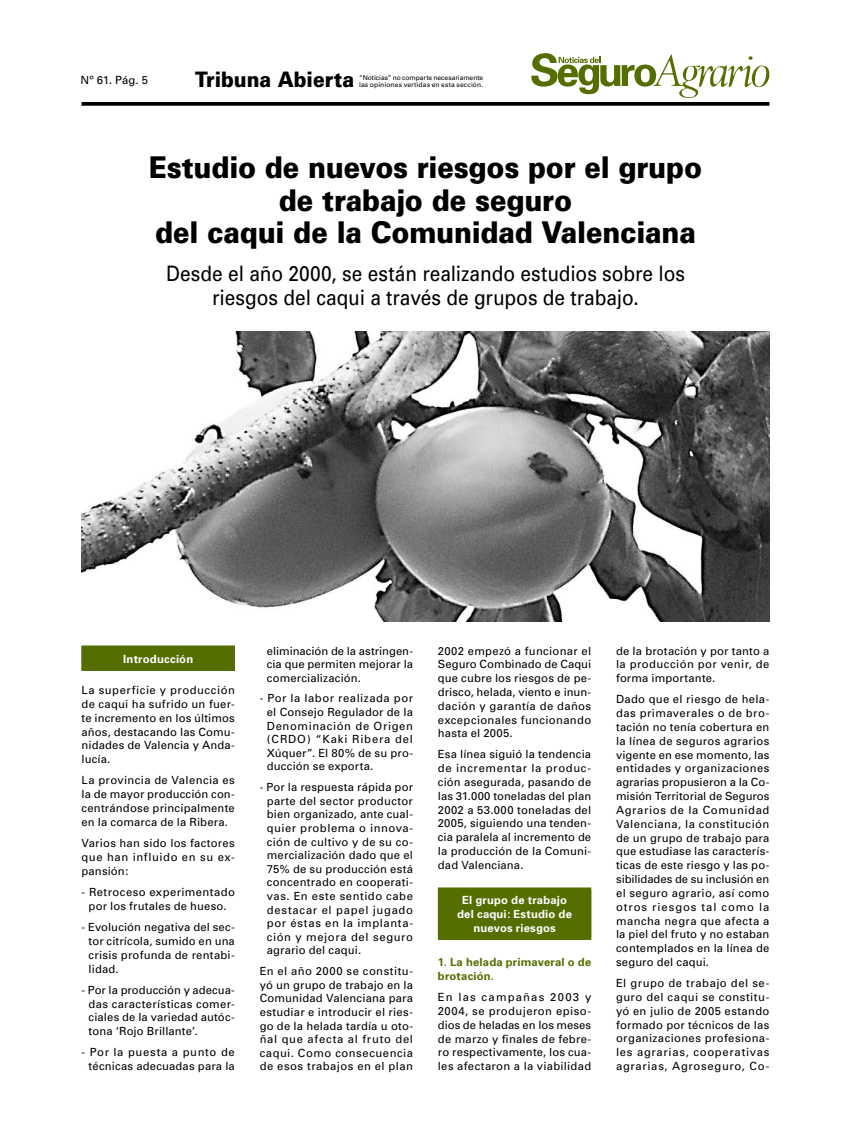
<style>
.page{position:relative;width:851px;height:1134px;background:#fff}
.page>*{position:absolute;margin:0;border:0;box-sizing:border-box;transform-origin:0 0}
.t1{font:900 30px/32.5px "Univers";letter-spacing:-.005em;color:#000;text-align:center;scale:.9 1}
.t2{font:900 21.38px "Univers";color:#000;scale:.9 1}
.t3{font:21.25px/23.8px "Univers";color:#000;text-align:center;scale:.9 1}
.t4{font:11.25px/13.9px "Univers";letter-spacing:.02em;color:#000;text-align:justify}
.t5{font:700 11.25px/13.8px "Univers";letter-spacing:.015em;color:#fff;text-align:center}
.t6{font:700 11.25px/13.8px "Univers";letter-spacing:.015em;color:#556e00}
.t7{font:6.75px/6.6px "Univers";letter-spacing:.01em;color:#000}
</style>
<div class="page">
<svg style="left:81px;top:102px;width:688px;height:4px;background:#111"></svg>
<svg style="left:531px;top:53px;width:238px;height:45px"></svg>
<div style="left:438px;top:887px;width:153px;height:50px;background:#556e00"></div>
<div style="left:438px;top:890px;width:153px;height:50px;background:#556e00"></div>
<div style="left:81px;top:646px;width:154px;height:25px;background:#556e00"></div>
<div style="left:81px;top:645px;width:154px;height:25px;background:#556e00"></div>
<img style="left:81px;top:332px;width:688px;height:289px">
<p class="t4" style="left:80px;top:73px;width:69px">Nº 61. Pág. 5</p>
<h2 class="t2" style="left:195px;top:66px;width:178px">Tribuna Abierta</h2>
<p class="t7" style="left:359px;top:75px;width:126px">“Noticias” no comparte necesariamente las opiniones vertidas en esta sección.</p>
<h1 class="t1" style="left:149px;top:151px;width:616px">Estudio de nuevos riesgos por el grupo de trabajo de seguro<br>del caqui de la Comunidad Valenciana</h1>
<h3 class="t3" style="left:166px;top:262px;width:578px">Desde el año 2000, se están realizando estudios sobre los riesgos del caqui a través de grupos de trabajo.</h3>
<p class="t5" style="left:123px;top:652px;width:71px">Introducción</p>
<p class="t4" style="left:81px;top:683px;width:155px">La superficie y producción de caqui ha sufrido un fuer&shy;te incremento en los últimos años, destacando las Comu&shy;nidades de Valencia y Anda&shy;lucía.</p>
<p class="t4" style="left:81px;top:773px;width:155px">La provincia de Valencia es la de mayor producción con&shy;centrándose principalmente en la comarca de la Ribera.</p>
<p class="t4" style="left:81px;top:836px;width:155px">Varios han sido los factores que han influido en su ex&shy;pansión:</p>
<p class="t4" style="left:81px;top:885px;width:155px;text-align:center">- Retroceso experimentado por los frutales de hueso.</p>
<p class="t4" style="left:89px;top:920px;width:148px;text-indent:-7px">- Evolución negativa del sec&shy;tor citrícola, sumido en una crisis profunda de rentabi&shy;lidad.</p>
<p class="t4" style="left:89px;top:983px;width:148px;text-indent:-7px">- Por la producción y adecua&shy;das características comer&shy;ciales de la variedad autóc&shy;tona ‘Rojo Brillante’.</p>
<p class="t4" style="left:81px;top:1045px;width:155px;text-align:right">- Por la puesta a punto de técnicas adecuadas para la</p>
<p class="t4" style="left:267px;top:644px;width:148px">eliminación de la astringen&shy;cia que permiten mejorar la comercialización.</p>
<p class="t4" style="left:267px;top:692px;width:148px;text-indent:-7px">- Por la labor realizada por el Consejo Regulador de la Denominación de Origen (CRDO) “Kaki Ribera del Xúquer”. El 80% de su pro&shy;ducción se exporta.</p>
<p class="t4" style="left:267px;top:780px;width:148px;text-indent:-7px">- Por la respuesta rápida por parte del sector productor bien organizado, ante cual&shy;quier problema o innova&shy;ción de cultivo y de su co&shy;mercialización dado que el 75% de su producción está concentrado en cooperati&shy;vas. En este sentido cabe destacar el papel jugado por éstas en la implanta&shy;ción y mejora del seguro agrario del caqui.</p>
<p class="t4" style="left:260px;top:964px;width:155px">En el año 2000 se constitu&shy;yó un grupo de trabajo en la Comunidad Valenciana para estudiar e introducir el ries&shy;go de la helada tardía u oto&shy;ñal que afecta al fruto del caqui. Como consecuencia de esos trabajos en el plan</p>
<p class="t4" style="left:438px;top:644px;width:155px">2002 empezó a funcionar el Seguro Combinado de Caqui que cubre los riesgos de pe&shy;drisco, helada, viento e inun&shy;dación y garantía de daños excepcionales funcionando hasta el 2005.</p>
<p class="t4" style="left:438px;top:747px;width:155px">Esa línea siguió la tendencia de incrementar la produc&shy;ción asegurada, pasando de las 31.000 toneladas del plan 2002 a 53.000 toneladas del 2005, siguiendo una tenden&shy;cia paralela al incremento de la producción de la Comuni&shy;dad Valenciana.</p>
<p class="t5" style="left:457px;top:893px;width:116px">El grupo de trabajo del caqui: Estudio de nuevos riesgos</p>
<p class="t6" style="left:438px;top:956px;width:155px">1. La helada primaveral o de brotación.</p>
<p class="t4" style="left:438px;top:990px;width:155px">En las campañas 2003 y 2004, se produjeron episo&shy;dios de heladas en los meses de marzo y finales de febre&shy;ro respectivamente, los cua&shy;les afectaron a la viabilidad</p>
<p class="t4" style="left:616px;top:644px;width:155px">de la brotación y por tanto a la producción por venir, de forma importante.</p>
<p class="t4" style="left:616px;top:692px;width:155px">Dado que el riesgo de hela&shy;das primaverales o de bro&shy;tación no tenía cobertura en la línea de seguros agrarios vigente en ese momento, las entidades y organizaciones agrarias propusieron a la Co&shy;misión Territorial de Seguros Agrarios de la Comunidad Valenciana, la constitución de un grupo de trabajo para que estudiase las caracterís&shy;ticas de este riesgo y las po&shy;sibilidades de su inclusión en el seguro agrario, así como otros riesgos tal como la mancha negra que afecta a la piel del fruto y no estaban contemplados en la línea de seguro del caqui.</p>
<p class="t4" style="left:616px;top:976px;width:155px">El grupo de trabajo del se&shy;guro del caqui se constitu&shy;yó en julio de 2005 estando formado por técnicos de las organizaciones profesiona&shy;les agrarias, cooperativas agrarias, Agroseguro, Co-</p>
</div>
